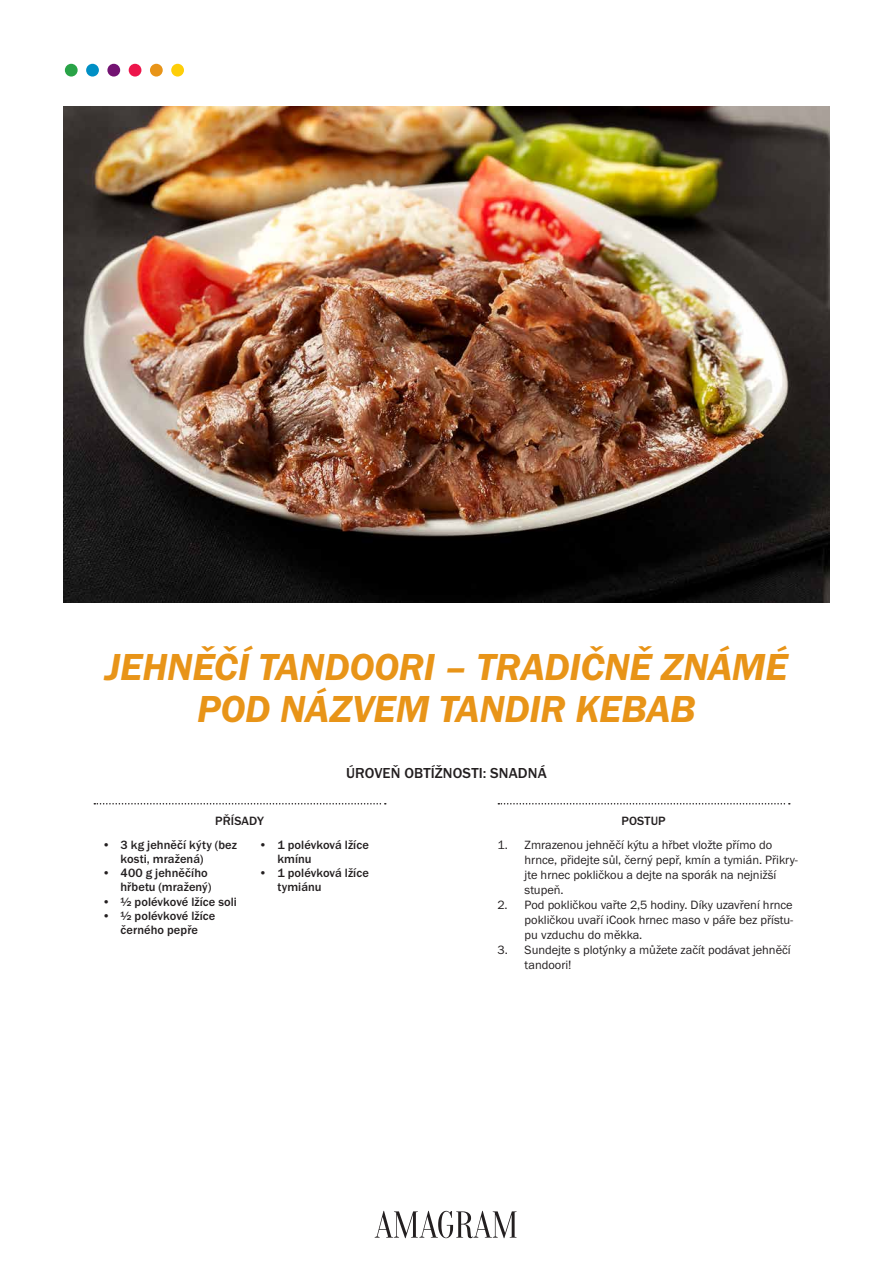
<style>
.page{position:relative;width:893px;height:1263px;background:#fff}
.page>*{position:absolute;margin:0;border:0;box-sizing:border-box;transform-origin:0 0}
.t1{font:39px/42px "Franklin Gothic URW Dem Ita";letter-spacing:-.005em;color:#e89418;text-align:center}
.t2{font:500 15px "Franklin Gothic URW";letter-spacing:.01em;color:#231f20}
.t3{font:12.45px/15px "Franklin Gothic URW Boo";color:#231f20}
.t4{font:500 12.45px/14.2px "Franklin Gothic URW";letter-spacing:.005em;color:#231f20}
.s1{font-family:"Franklin Gothic URW Boo";font-weight:400}
</style>
<div class="page">
<img style="left:64px;top:106px;width:765px;height:497px">
<svg style="left:498px;top:803px;width:292px;height:1px"></svg>
<svg style="left:94px;top:803px;width:292px;height:1px"></svg>
<div style="left:171px;top:64px;width:13px;height:13px;background:#fece08;border-radius:50%"></div>
<div style="left:150px;top:64px;width:13px;height:13px;background:#e89418;border-radius:50%"></div>
<div style="left:129px;top:64px;width:12px;height:13px;background:#ed164b;border-radius:50%"></div>
<div style="left:107px;top:64px;width:13px;height:13px;background:#731372;border-radius:50%"></div>
<div style="left:86px;top:64px;width:13px;height:13px;background:#008fc5;border-radius:50%"></div>
<div style="left:65px;top:64px;width:13px;height:13px;background:#29a347;border-radius:50%"></div>
<svg style="left:375px;top:1211px;width:142px;height:27px"></svg>
<h1 class="t1" style="left:105px;top:644px;width:684px">JEHNĚČÍ TANDOORI – TRADIČNĚ ZNÁMÉ<br>POD NÁZVEM TANDIR KEBAB</h1>
<p class="t2" style="left:346px;top:764px;width:202px">ÚROVEŇ OBTÍŽNOSTI: SNADNÁ</p>
<p class="t4" style="left:215px;top:813px;width:50px">PŘÍSADY</p>
<p class="t4" style="left:121px;top:837px;width:118px;text-indent:-19px"><span class="s1">•</span> 3 kg jehněčí kýty (bez kosti, mražená)</p>
<p class="t4" style="left:102px;top:865px;width:111px;text-align:right"><span class="s1">•</span> 400 g jehněčího hřbetu (mražený)</p>
<p class="t4" style="left:102px;top:894px;width:136px"><span class="s1">•</span> ½ polévkové lžíce soli</p>
<p class="t4" style="left:102px;top:908px;width:115px;text-align:center"><span class="s1">•</span> ½ polévkové lžíce černého pepře</p>
<p class="t4" style="left:277px;top:837px;width:93px;text-indent:-19px"><span class="s1">•</span> 1 polévková lžíce kmínu</p>
<p class="t4" style="left:277px;top:865px;width:93px;text-indent:-19px"><span class="s1">•</span> 1 polévková lžíce tymiánu</p>
<p class="t4" style="left:621px;top:813px;width:46px">POSTUP</p>
<p class="t3" style="left:525px;top:837px;width:275px;text-indent:-27px">1. Zmrazenou jehněčí kýtu a hřbet vložte přímo do hrnce, přidejte sůl, černý pepř, kmín a tymián. Přikry&shy;jte hrnec pokličkou a dejte na sporák na nejnižší stupeň.</p>
<p class="t3" style="left:525px;top:897px;width:270px;text-align:justify;text-indent:-27px">2. Pod pokličkou vařte 2,5 hodiny. Díky uzavření hrnce pokličkou uvaří iCook hrnec maso v páře bez přístu&shy;pu vzduchu do měkka.</p>
<p class="t3" style="left:525px;top:942px;width:268px;text-indent:-27px">3. Sundejte s plotýnky a můžete začít podávat jehněčí tandoori!</p>
</div>
